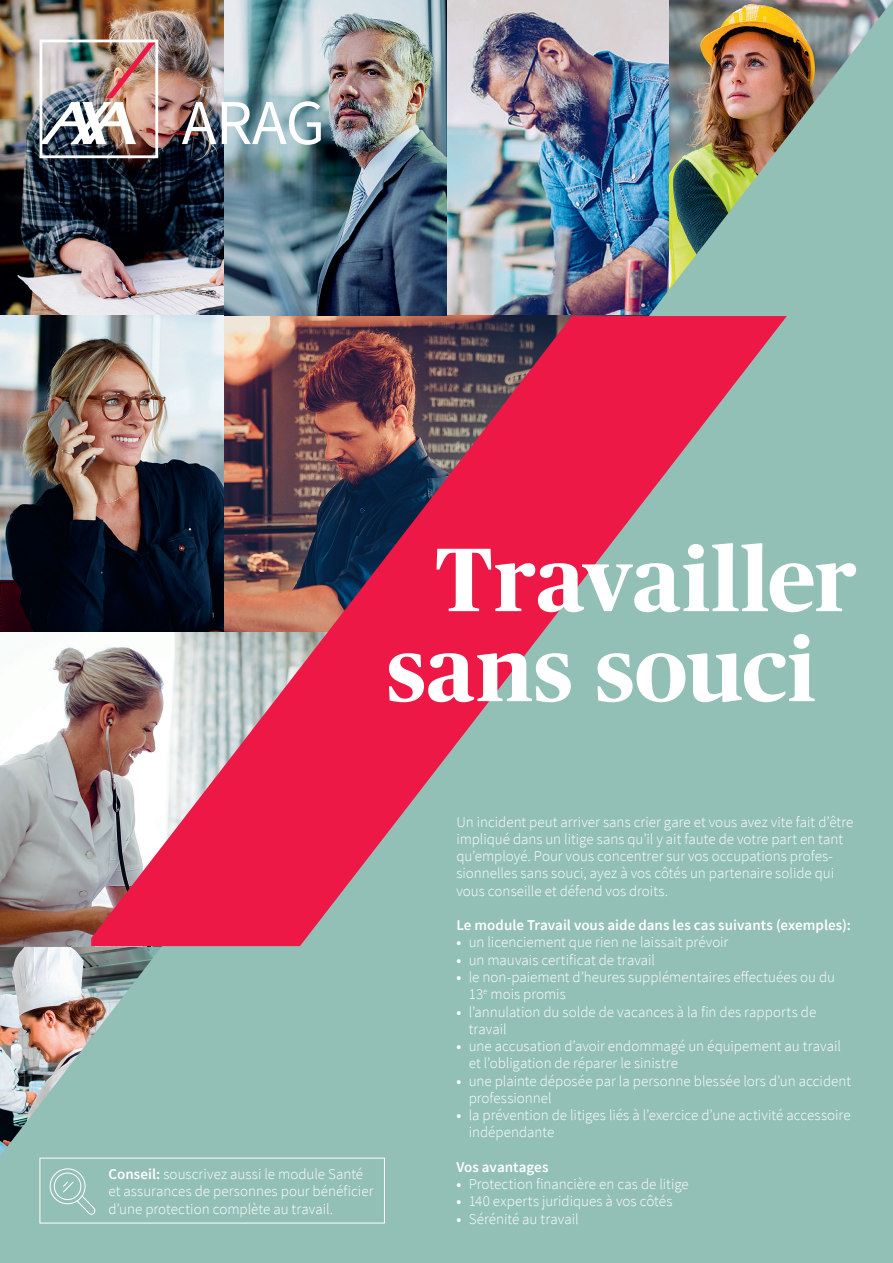
<style>
.page{position:relative;width:893px;height:1263px;background:#fff}
.page>*{position:absolute;margin:0;border:0;box-sizing:border-box;transform-origin:0 0}
.t1{font:700 90px/90px "Publico Headline";letter-spacing:.01em;color:#fff;text-align:center}
.t2{font:300 15px/17.2px "Source Sans Pro";color:#fff}
.t3{font:600 15px "Source Sans Pro";letter-spacing:.005em;color:#fff}
.s1{font-weight:600}
</style>
<div class="page">
<img style="left:0;top:0;width:893px;height:1263px">
<img style="left:91px;top:316px;width:696px;height:630px">
<img style="left:40px;top:40px;width:118px;height:118px">
<svg style="left:182px;top:102px;width:34px;height:42px"></svg>
<svg style="left:222px;top:101px;width:99px;height:44px"></svg>
<div style="left:40px;top:1158px;width:345px;height:65px;border:1px solid #fff"></div>
<div style="left:50px;top:1168px;width:36px;height:36px;border:1px solid #fff;border-radius:50%"></div>
<div style="left:54px;top:1172px;width:27px;height:28px;border:1px solid #fff;border-radius:50%"></div>
<svg style="left:62px;top:1181px;width:35px;height:35px"></svg>
<h1 class="t1" style="left:387px;top:529px;width:471px">Travailler sans souci</h1>
<p class="t2" style="left:108px;top:1165px;width:266px"><span class="s1">Conseil:</span> souscrivez aussi le module Santé et assurances de personnes pour bénéficier d’une protection complète au travail.</p>
<p class="t2" style="left:456px;top:813px;width:399px">Un incident peut arriver sans crier gare et vous avez vite fait d’être impliqué dans un litige sans qu’il y ait faute de votre part en tant qu’employé. Pour vous concentrer sur vos occupations profes&shy;sionnelles sans souci, ayez à vos côtés un partenaire solide qui vous conseille et défend vos droits.</p>
<p class="t3" style="left:456px;top:915px;width:396px">Le module Travail vous aide dans les cas suivants (exemples):</p>
<p class="t2" style="left:456px;top:934px;width:274px"><span class="s1">•</span> un licenciement que rien ne laissait prévoir</p>
<p class="t2" style="left:456px;top:951px;width:200px"><span class="s1">•</span> un mauvais certificat de travail</p>
<p class="t2" style="left:469px;top:968px;width:368px;text-indent:-12px"><span class="s1">•</span> le non-paiement d’heures supplémentaires effectuées ou du<br>13<sup>e</sup> mois promis</p>
<p class="t2" style="left:469px;top:1003px;width:349px;text-indent:-12px"><span class="s1">•</span> l’annulation du solde de vacances à la fin des rapports de travail</p>
<p class="t2" style="left:469px;top:1037px;width:374px;text-indent:-12px"><span class="s1">•</span> une accusation d’avoir endommagé un équipement au travail et l’obligation de réparer le sinistre</p>
<p class="t2" style="left:469px;top:1072px;width:384px;text-indent:-12px"><span class="s1">•</span> une plainte déposée par la personne blessée lors d’un accident professionnel</p>
<p class="t2" style="left:469px;top:1106px;width:383px;text-indent:-12px"><span class="s1">•</span> la prévention de litiges liés à l’exercice d’une activité accessoire indépendante</p>
<p class="t3" style="left:456px;top:1157px;width:94px">Vos avantages</p>
<p class="t2" style="left:456px;top:1175px;width:234px"><span class="s1">•</span> Protection financière en cas de litige</p>
<p class="t2" style="left:456px;top:1193px;width:218px"><span class="s1">•</span> 140 experts juridiques à vos côtés</p>
<p class="t2" style="left:456px;top:1210px;width:124px"><span class="s1">•</span> Sérénité au travail</p>
</div>
